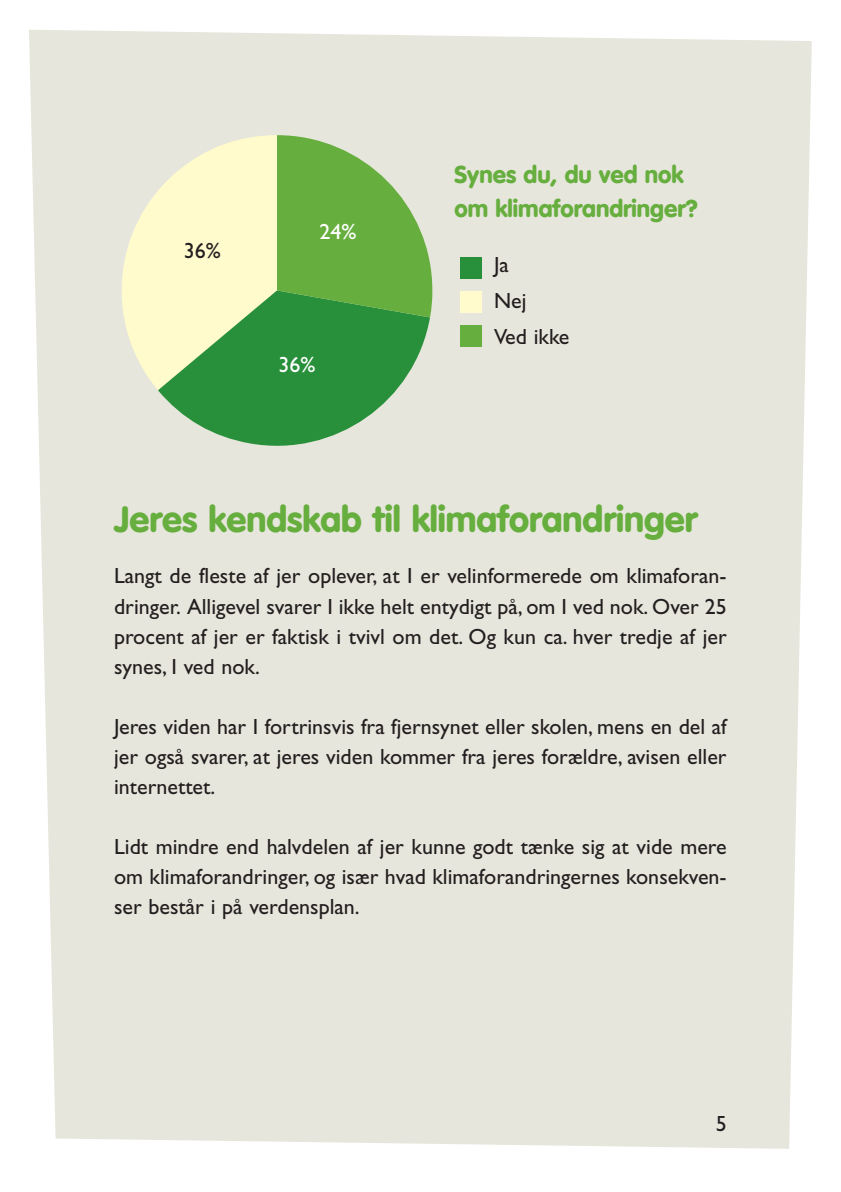
<style>
.page{position:relative;width:841px;height:1192px;background:#fff}
.page>*{position:absolute;margin:0;border:0;box-sizing:border-box;transform-origin:0 0}
.t1{font:900 36px "VAG Rounded";color:#66ae3e}
.t2{font:900 24px/34px "VAG Rounded";color:#66ae3e}
.t3{font:22px/30px "Gill Sans";color:#231f20;text-align:justify}
.t4{font:22px "Gill Sans";color:#fff}
</style>
<div class="page">
<div style="left:29px;top:30px;width:782px;height:1119px;background:#e7e6dc"></div>
<svg style="left:103px;top:135px;width:174px;height:255px;background:#f6f3d1"></svg>
<svg style="left:158px;top:290px;width:272px;height:156px;background:#6cb06e"></svg>
<svg style="left:277px;top:135px;width:155px;height:182px;background:#79b65a"></svg>
<div style="left:460px;top:257px;width:21px;height:22px;background:#28903a"></div>
<div style="left:460px;top:291px;width:21px;height:22px;background:#fffbcc"></div>
<div style="left:460px;top:325px;width:21px;height:22px;background:#66ae3e"></div>
<p class="t3" style="left:184px;top:238px;width:38px">36%</p>
<p class="t4" style="left:319px;top:224px;width:38px">24%</p>
<p class="t4" style="left:278px;top:357px;width:38px">36%</p>
<p class="t2" style="left:454px;top:159px;width:245px">Synes du, du ved nok om klimaforandringer?</p>
<p class="t3" style="left:494px;top:248px;width:77px;line-height:36px;text-align:left">Ja<br>Nej<br>Ved ikke</p>
<h1 class="t1" style="left:114px;top:504px;width:584px">Jeres kendskab til klimaforandringer</h1>
<p class="t3" style="left:114px;top:563px;width:614px">Langt de fleste af jer oplever, at I er velinformerede om klimaforan&shy;dringer. Alligevel svarer I ikke helt entydigt på, om I ved nok. Over 25 procent af jer er faktisk i tvivl om det. Og kun ca. hver tredje af jer synes, I ved nok.</p>
<p class="t3" style="left:114px;top:713px;width:614px">Jeres viden har I fortrinsvis fra fjernsynet eller skolen, mens en del af jer også svarer, at jeres viden kommer fra jeres forældre, avisen eller internettet.</p>
<p class="t3" style="left:114px;top:833px;width:614px">Lidt mindre end halvdelen af jer kunne godt tænke sig at vide mere om klimaforandringer, og især hvad klimaforandringernes konsekven&shy;ser består i på verdensplan.</p>
<p class="t3" style="left:715px;top:1111px;width:12px">5</p>
</div>
